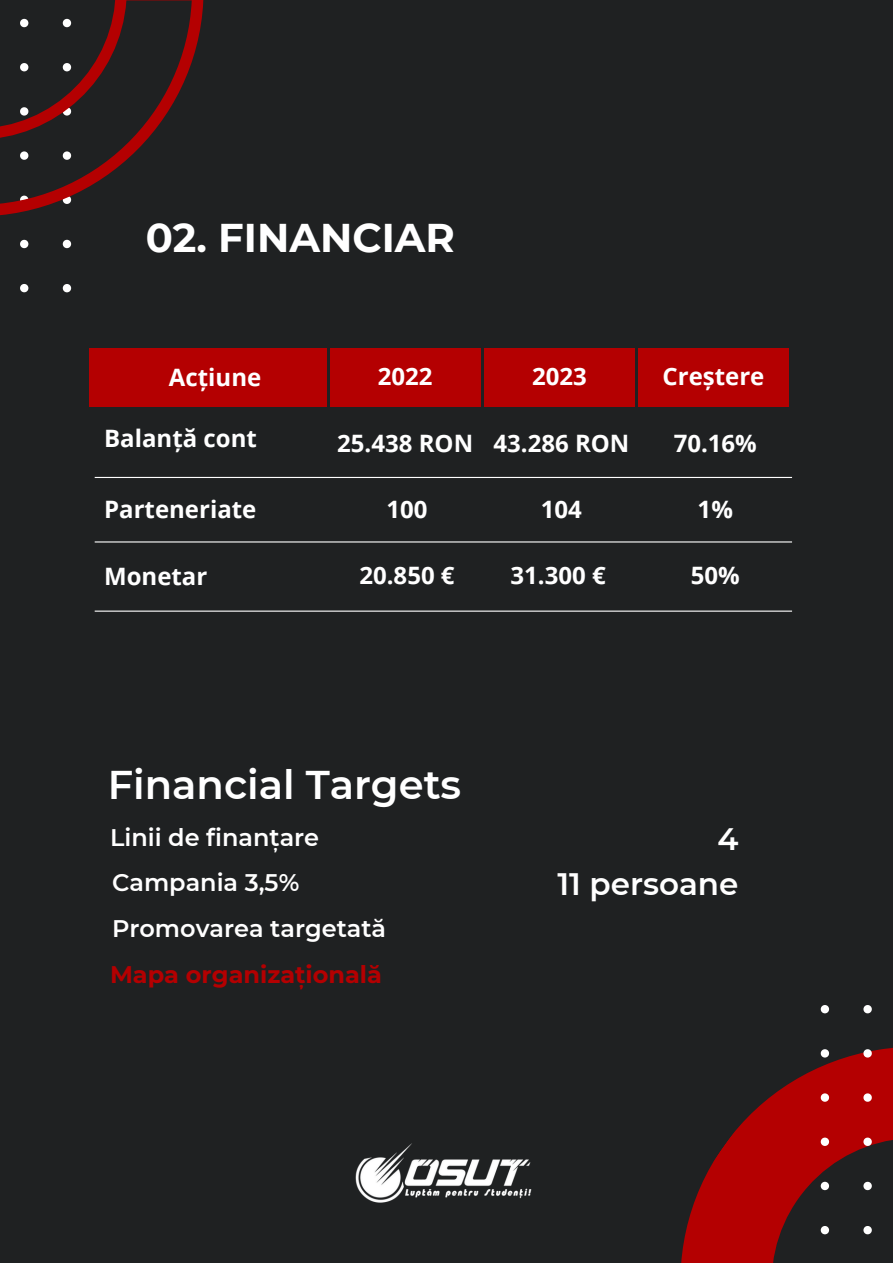
<style>
.page{position:relative;width:893px;height:1264px;background:#fff}
.page>*{position:absolute;margin:0;border:0;box-sizing:border-box;transform-origin:0 0}
.t1{font:600 40.05px "Montserrat";color:#fff}
.t2{font:700 40.05px "Montserrat";color:#fff}
.t3{font:600 31.05px "Montserrat";color:#fff}
.t4{font:700 24px "Open Sans";color:#fff}
.t5{font:600 24px "Montserrat";color:#fff}
.t6{font:700 24px "Montserrat";color:#b40001}
</style>
<div class="page">
<div style="left:0;top:0;width:892px;height:1262px;background:#1f2122"></div>
<div style="left:89px;top:349px;width:237px;height:58px;background:#b40001"></div>
<div style="left:330px;top:349px;width:150px;height:58px;background:#b40001"></div>
<div style="left:484px;top:349px;width:150px;height:58px;background:#b40001"></div>
<div style="left:638px;top:349px;width:150px;height:58px;background:#b40001"></div>
<hr style="left:95px;top:477px;width:697px;height:1px;background:#fff">
<hr style="left:95px;top:541px;width:697px;height:1px;background:#fff">
<hr style="left:95px;top:610px;width:697px;height:1px;background:#fff">
<svg style="left:681px;top:1067px;width:139px;height:195px;fill:#b40001"></svg>
<svg style="left:820px;top:1005px;width:72px;height:230px"></svg>
<img style="left:355px;top:1143px;width:177px;height:60px">
<svg style="left:0;top:0;width:203px;height:292px"></svg>
<p class="t2" style="left:146px;top:213px;width:311px">02. FINANCIAR</p>
<p class="t4" style="left:378px;top:360px;width:56px">2022</p>
<p class="t4" style="left:532px;top:360px;width:56px">2023</p>
<p class="t4" style="left:662px;top:360px;width:103px">Creștere</p>
<p class="t4" style="left:169px;top:361px;width:94px">Acțiune</p>
<p class="t4" style="left:104px;top:421px;width:154px">Balanță cont</p>
<p class="t4" style="left:337px;top:426px;width:137px">25.438 RON</p>
<p class="t4" style="left:493px;top:426px;width:137px">43.286 RON</p>
<p class="t4" style="left:673px;top:426px;width:85px">70.16%</p>
<p class="t4" style="left:104px;top:492px;width:154px">Parteneriate</p>
<p class="t4" style="left:386px;top:492px;width:43px">100</p>
<p class="t4" style="left:540px;top:492px;width:43px">104</p>
<p class="t4" style="left:697px;top:492px;width:37px">1%</p>
<p class="t4" style="left:104px;top:559px;width:105px">Monetar</p>
<p class="t4" style="left:359px;top:558px;width:97px">20.850 €</p>
<p class="t4" style="left:510px;top:558px;width:97px">31.300 €</p>
<p class="t4" style="left:690px;top:558px;width:50px">50%</p>
<p class="t1" style="left:108px;top:760px;width:355px">Financial Targets</p>
<p class="t5" style="left:110px;top:823px;width:211px">Linii de finanțare</p>
<p class="t5" style="left:112px;top:867px;width:189px">Campania 3,5%</p>
<p class="t5" style="left:112px;top:913px;width:275px">Promovarea targetată</p>
<p class="t6" style="left:110px;top:959px;width:273px">Mapa organizațională</p>
<p class="t3" style="left:717px;top:820px;width:23px">4</p>
<p class="t3" style="left:557px;top:864px;width:182px">11 persoane</p>
</div>
